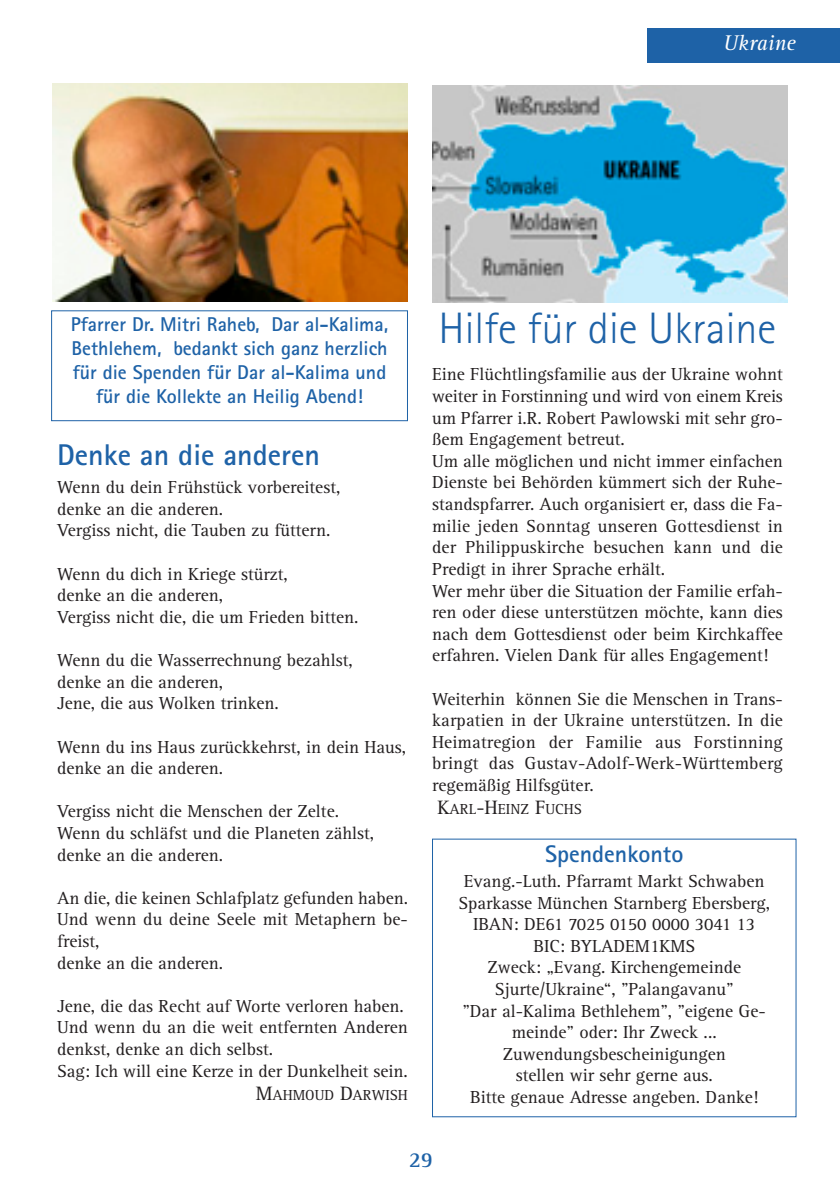
<style>
.page{position:relative;width:840px;height:1191px;background:#fff}
.page>*{position:absolute;margin:0;border:0;box-sizing:border-box;transform-origin:0 0}
.t1{font:300 44px "Rotis Sans Serif Std";color:#1e62a7}
.t2{font:700 30px "Rotis Sans Serif Std";color:#1e62a7}
.t3{font:700 24px "Rotis Sans Serif Std";color:#1e62a7}
.t4{font:italic 22px "Rotis Serif Std";color:#fff}
.t5{font:700 22px "Rotis Serif Std";color:#1e62a7}
.t6{font:700 20px/24px "Rotis Sans Serif Std";color:#1e62a7;text-align:center}
.t7{font:18px/21.6px "Rotis Serif Std";color:#231f20}
.t8{font:15px "Rotis Serif Std";color:#231f20}
.s1{font-size:20px}
</style>
<div class="page">
<div style="left:51px;top:310px;width:357px;height:111px;border:1px solid #1e62a7"></div>
<img style="left:52px;top:83px;width:356px;height:218px">
<img style="left:432px;top:85px;width:355px;height:218px">
<div style="left:646px;top:28px;width:193px;height:34px;background:#1e62a7"></div>
<p class="t4" style="left:722px;top:34px;width:74px">Ukraine</p>
<p class="t6" style="left:71px;top:314px;width:318px">Pfarrer Dr. Mitri Raheb, Dar al-Kalima, Bethlehem, bedankt sich ganz herzlich für die Spenden für Dar al-Kalima und für die Kollekte an Heilig Abend!</p>
<h2 class="t2" style="left:57px;top:445px;width:264px">Denke an die anderen</h2>
<p class="t7" style="left:57px;top:478px;width:284px">Wenn du dein Frühstück vorbereitest, denke an die anderen.<br>Vergiss nicht, die Tauben zu füttern.</p>
<p class="t7" style="left:57px;top:564px;width:302px">Wenn du dich in Kriege stürzt,<br>denke an die anderen,<br>Vergiss nicht die, die um Frieden bitten.</p>
<p class="t7" style="left:57px;top:651px;width:297px">Wenn du die Wasserrechnung bezahlst, denke an die anderen,<br>Jene, die aus Wolken trinken.</p>
<p class="t7" style="left:57px;top:737px;width:350px">Wenn du ins Haus zurückkehrst, in dein Haus, denke an die anderen.</p>
<p class="t7" style="left:57px;top:802px;width:318px">Vergiss nicht die Menschen der Zelte.<br>Wenn du schläfst und die Planeten zählst, denke an die anderen.</p>
<p class="t7" style="left:57px;top:888px;width:352px">An die, die keinen Schlafplatz gefunden haben.<br>Und wenn du deine Seele mit Metaphern be&shy;freist,<br>denke an die anderen.</p>
<p class="t7" style="left:57px;top:996px;width:352px">Jene, die das Recht auf Worte verloren haben.<br>Und wenn du an die weit entfernten Anderen denkst, denke an dich selbst.<br>Sag: Ich will eine Kerze in der Dunkelheit sein.</p>
<p class="t8" style="left:255px;top:1089px;width:154px"><span class="s1">M</span>AHMOUD <span class="s1">D</span>ARWISH</p>
<h1 class="t1" style="left:438px;top:313px;width:339px">Hilfe für die Ukraine</h1>
<p class="t7" style="left:432px;top:365px;width:352px">Eine Flüchtlingsfamilie aus der Ukraine wohnt weiter in Forstinning und wird von einem Kreis um Pfarrer i.R. Robert Pawlowski mit sehr gro&shy;ßem Engagement betreut.<br>Um alle möglichen und nicht immer einfachen Dienste bei Behörden kümmert sich der Ruhe&shy;standspfarrer. Auch organisiert er, dass die Fa&shy;milie jeden Sonntag unseren Gottesdienst in der Philippuskirche besuchen kann und die Predigt in ihrer Sprache erhält.<br>Wer mehr über die Situation der Familie erfah&shy;ren oder diese unterstützen möchte, kann dies nach dem Gottesdienst oder beim Kirchkaffee erfahren. Vielen Dank für alles Engagement!</p>
<p class="t7" style="left:432px;top:689px;width:352px;text-align:justify">Weiterhin können Sie die Menschen in Trans&shy;karpatien in der Ukraine unterstützen. In die Heimatregion der Familie aus Forstinning bringt das Gustav-Adolf-Werk-Württemberg regemäßig Hilfsgüter.</p>
<p class="t8" style="left:437px;top:803px;width:146px"><span class="s1">K</span>ARL<span class="s1">-H</span>EINZ <span class="s1">F</span>UCHS</p>
<h3 class="t3" style="left:544px;top:845px;width:140px">Spendenkonto</h3>
<p class="t7" style="left:458px;top:871px;width:313px;text-align:center">Evang.-Luth. Pfarramt Markt Schwaben<br>Sparkasse München Starnberg Ebersberg,<br>IBAN: DE61 7025 0150 0000 3041 13<br>BIC: BYLADEM1KMS<br>Zweck: „Evang. Kirchengemeinde<br>Sjurte/Ukraine“, "Palangavanu"<br>"Dar al-Kalima Bethlehem", "eigene Ge&shy;meinde" oder: Ihr Zweck ...<br>Zuwendungsbescheinigungen<br>stellen wir sehr gerne aus.<br>Bitte genaue Adresse angeben. Danke!</p>
<p class="t5" style="left:408px;top:1151px;width:26px">29</p>
</div>
